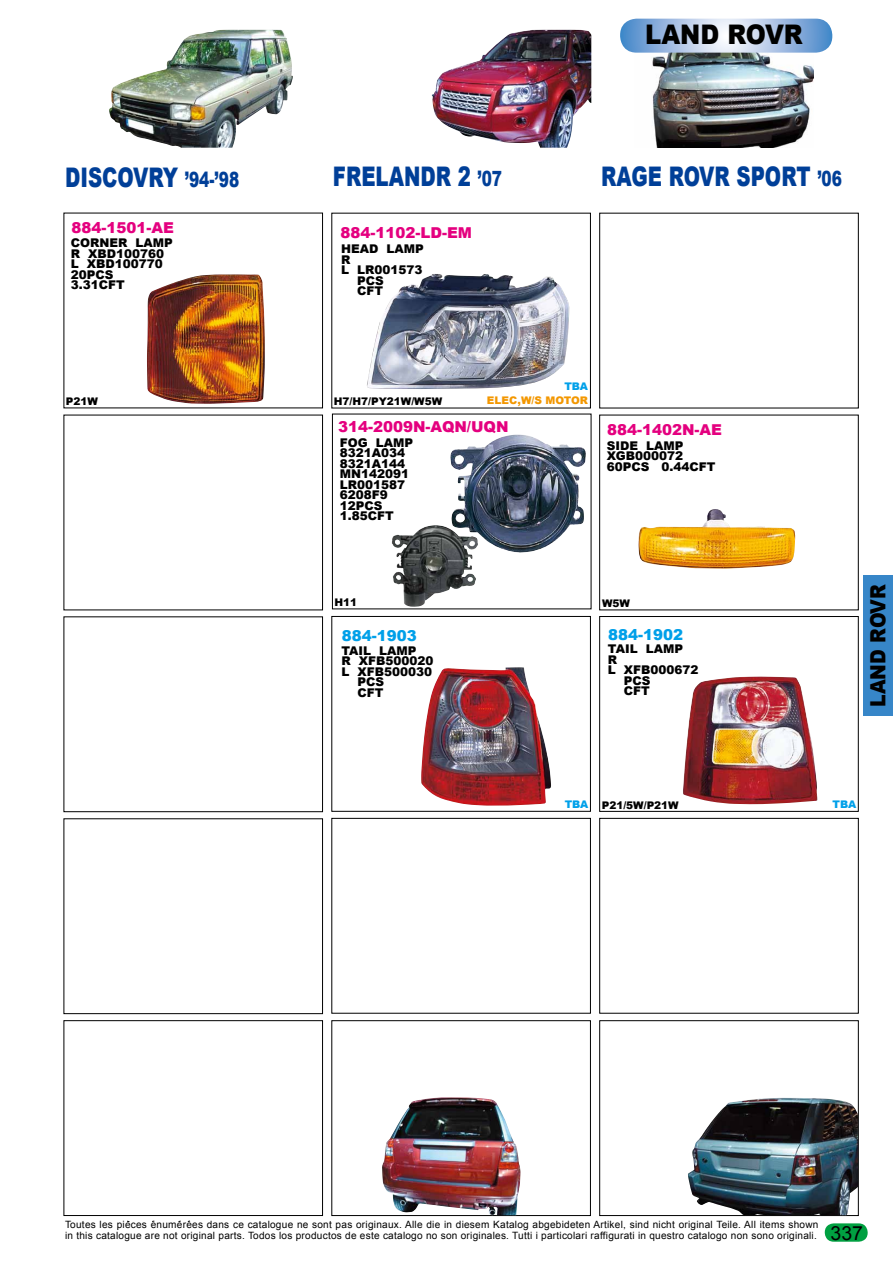
<style>
.page{position:relative;width:893px;height:1263px;background:#fff}
.page>*{position:absolute;margin:0;border:0;box-sizing:border-box;transform-origin:0 0}
.t1{font:900 27px "Arial";color:#003f98;scale:.73 1}
.t2{font:900 27px "Arial";color:#000;scale:.9 1}
.t3{font:900 21px "Arial";color:#000;scale:.9 1}
.t4{font:19.5px "Arial";color:#000}
.t5{font:900 15px "Arial";color:#e4007f}
.t6{font:900 15px "Arial";color:#00a0e9}
.t7{font:900 12px/10.5px "Arial";color:#000}
.t8{font:900 10.5px "Arial";color:#000}
.t9{font:900 10.5px "Arial";color:#f39700}
.t10{font:900 10.5px "Arial";letter-spacing:-.01em;color:#00a0e9}
.t11{font:10.05px/10.5px "Arial";letter-spacing:.025em;color:#000}
.s1{font-size:21px}
</style>
<div class="page">
<div style="left:825px;top:1223px;width:43px;height:19px;background:#00a041;border-radius:9px"></div>
<div style="left:863px;top:575px;width:30px;height:141px;background:#3786c8"></div>
<img style="left:652px;top:53px;width:162px;height:95px">
<img style="left:147px;top:274px;width:118px;height:130px">
<div style="left:64px;top:616px;width:259px;height:196px;border:1px solid #000"></div>
<div style="left:64px;top:818px;width:259px;height:196px;border:1px solid #000"></div>
<div style="left:64px;top:1020px;width:259px;height:196px;border:1px solid #000"></div>
<div style="left:599px;top:213px;width:260px;height:195px;border:1px solid #000"></div>
<img style="left:683px;top:676px;width:134px;height:128px">
<div style="left:599px;top:616px;width:260px;height:196px;border:1px solid #000"></div>
<img style="left:638px;top:509px;width:157px;height:60px">
<div style="left:599px;top:415px;width:260px;height:195px;border:1px solid #000"></div>
<div style="left:599px;top:818px;width:260px;height:195px;border:1px solid #000"></div>
<div style="left:599px;top:1020px;width:260px;height:196px;border:1px solid #000"></div>
<img style="left:367px;top:274px;width:202px;height:115px">
<div style="left:331px;top:818px;width:260px;height:195px;border:1px solid #000"></div>
<div style="left:331px;top:1020px;width:260px;height:196px;border:1px solid #000"></div>
<img style="left:421px;top:667px;width:130px;height:139px">
<div style="left:331px;top:616px;width:260px;height:196px;border:1px solid #000"></div>
<img style="left:687px;top:1098px;width:171px;height:117px">
<img style="left:431px;top:30px;width:160px;height:118px">
<img style="left:382px;top:1097px;width:139px;height:118px">
<img style="left:109px;top:30px;width:184px;height:118px">
<img style="left:392px;top:525px;width:84px;height:82px">
<img style="left:450px;top:435px;width:136px;height:118px">
<svg style="left:620px;top:19px;width:212px;height:34px;background:#a8c3e4"></svg>
<h1 class="t1" style="left:65px;top:158px;width:240px">DISCOVRY <span class="s1">’94-’98</span></h1>
<h3 class="t5" style="left:71px;top:217px;width:104px">884-1501-AE</h3>
<p class="t7" style="left:71px;top:237px;width:103px">CORNER LAMP<br>R XBD100760<br>L XBD100770<br>20PCS<br>3.31CFT</p>
<p class="t8" style="left:66px;top:393px;width:34px">P21W</p>
<h1 class="t2" style="left:645px;top:15px;width:177px">LAND ROVR</h1>
<h1 class="t1" style="left:333px;top:157px;width:233px">FRELANDR 2 <span class="s1">’07</span></h1>
<h3 class="t5" style="left:340px;top:221px;width:133px">884-1102-LD-EM</h3>
<p class="t7" style="left:341px;top:243px;width:84px">HEAD LAMP</p>
<p class="t7" style="left:341px;top:254px;width:11px">R</p>
<p class="t7" style="left:341px;top:264px;width:83px">L LR001573</p>
<p class="t7" style="left:357px;top:275px;width:28px">PCS</p>
<p class="t7" style="left:357px;top:285px;width:28px">CFT</p>
<h1 class="t1" style="left:601px;top:157px;width:331px">RAGE ROVR SPORT <span class="s1">’06</span></h1>
<p class="t8" style="left:334px;top:394px;width:110px">H7/H7/PY21W/W5W</p>
<p class="t10" style="left:564px;top:378px;width:25px">TBA</p>
<p class="t9" style="left:487px;top:393px;width:103px">ELEC,W/S MOTOR</p>
<h3 class="t5" style="left:338px;top:416px;width:172px">314-2009N-AQN/UQN</h3>
<p class="t7" style="left:340px;top:437px;width:75px">FOG LAMP<br>8321A034<br>8321A144<br>MN142091<br>LR001587<br>6208F9<br>12PCS<br>1.85CFT</p>
<h3 class="t5" style="left:607px;top:419px;width:117px">884-1402N-AE</h3>
<p class="t7" style="left:607px;top:440px;width:110px">SIDE LAMP<br>XGB000072<br>60PCS 0.44CFT</p>
<p class="t8" style="left:334px;top:595px;width:24px">H11</p>
<h3 class="t6" style="left:342px;top:625px;width:77px">884-1903</h3>
<p class="t7" style="left:341px;top:645px;width:77px">TAIL LAMP</p>
<p class="t7" style="left:341px;top:655px;width:94px">R XFB500020</p>
<p class="t7" style="left:341px;top:666px;width:92px">L XFB500030</p>
<p class="t7" style="left:357px;top:676px;width:28px">PCS</p>
<p class="t7" style="left:357px;top:687px;width:28px">CFT</p>
<p class="t8" style="left:602px;top:596px;width:30px">W5W</p>
<h3 class="t6" style="left:608px;top:624px;width:77px">884-1902</h3>
<p class="t7" style="left:608px;top:643px;width:77px">TAIL LAMP</p>
<p class="t7" style="left:608px;top:654px;width:11px">R</p>
<p class="t7" style="left:608px;top:664px;width:92px">L XFB000672</p>
<p class="t7" style="left:624px;top:675px;width:28px">PCS</p>
<p class="t7" style="left:624px;top:685px;width:28px">CFT</p>
<h2 class="t3" style="left:863px;top:707px;width:138px;rotate:-90deg">LAND ROVR</h2>
<p class="t10" style="left:565px;top:797px;width:25px">TBA</p>
<p class="t8" style="left:602px;top:798px;width:79px">P21/5W/P21W</p>
<p class="t10" style="left:832px;top:797px;width:25px">TBA</p>
<p class="t11" style="left:65px;top:1219px;width:755px">Toutes les pieces enumerees dans ce catalogue ne sont pas originaux. Alle die in diesem Katalog abgebideten Artikel, sind nicht original Teile. All items shown in this catalogue are not original parts. Todos los productos de este catalogo no son originales. Tutti i particolari raffigurati in questro catalogo non sono originali.</p>
<h3 class="t4" style="left:831px;top:1220px;width:34px">337</h3>
</div>
